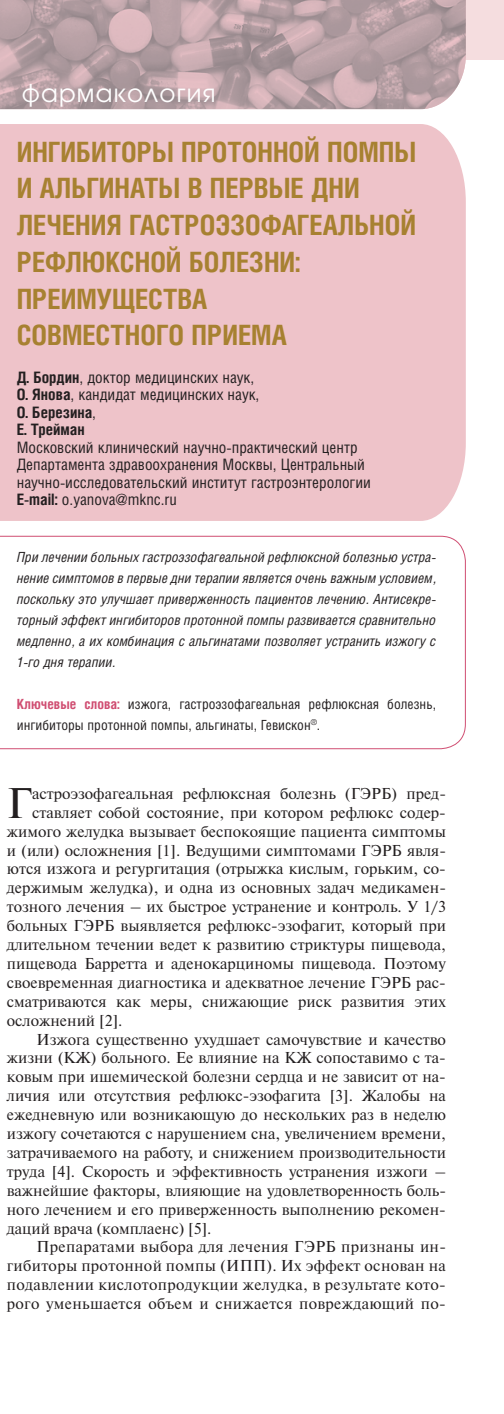
<style>
.page{position:relative;width:504px;height:1414px;background:#fff}
.page>*{position:absolute;margin:0;border:0;box-sizing:border-box;transform-origin:0 0}
.t1{font:42.7px "Newton C";color:#231f20}
.t2{font:700 28px/36.8px "Helios Cond";color:#a78131}
.t3{font:24.5px "Avant Garde Gothic C";letter-spacing:.05em;color:#fff}
.t4{font:15.75px "Newton C";color:#231f20}
.t5{font:15.75px/17.5px "Helios Cond";color:#231f20}
.t6{font:15.75px "Newton C";letter-spacing:.02em;color:#231f20}
.t7{font:italic 14px/21px "Helios Cond";color:#231f20;text-align:justify}
.t8{font:14px/21px "Helios Cond";color:#231f20}
.s1{font-weight:700}
.s2{font-weight:700;color:#d04e72}
</style>
<div class="page">
<div style="left:0;top:0;width:504px;height:60px;background:#f5dddf"></div>
<svg style="left:0;top:0;width:421px;height:109px;background:#b8a0a5"></svg>
<img style="left:421px;top:0;width:45px;height:109px">
<div style="left:0;top:124px;width:466px;height:397px;background:#eec3c9"></div>
<svg style="left:0;top:535px;width:466px;height:214px"></svg>
<h3 class="t3" style="left:22px;top:81px;width:195px">фармакология</h3>
<h2 class="t2" style="left:17px;top:136px;width:401px">ИНГИБИТОРЫ ПРОТОННОЙ ПОМПЫ<br>И АЛЬГИНАТЫ В ПЕРВЫЕ ДНИ<br>ЛЕЧЕНИЯ ГАСТРОЭЗОФАГЕАЛЬНОЙ<br>РЕФЛЮКСНОЙ БОЛЕЗНИ:<br>ПРЕИМУЩЕСТВА<br>СОВМЕСТНОГО ПРИЕМА</h2>
<p class="t5" style="left:17px;top:370px;width:244px"><span class="s1">Д. Бордин</span>, доктор медицинских наук,<br><span class="s1">О. Янова</span>, кандидат медицинских наук,<br><span class="s1">О. Березина</span>,<br><span class="s1">Е. Трейман</span></p>
<p class="t5" style="left:17px;top:440px;width:356px">Московский клинический научно-практический центр Департамента здравоохранения Москвы, Центральный научно-исследовательский институт гастроэнтерологии <span class="s1">E-mail:</span> o.yanova@mknc.ru</p>
<p class="t7" style="left:17px;top:548px;width:421px">При лечении больных гастроэзофагеальной рефлюксной болезнью устра&shy;нение симптомов в первые дни терапии является очень важным условием, поскольку это улучшает приверженность пациентов лечению. Антисекре&shy;торный эффект ингибиторов протонной помпы развивается сравнительно медленно, а их комбинация с альгинатами позволяет устранить изжогу с 1-го дня терапии.</p>
<p class="t8" style="left:17px;top:695px;width:421px"><span class="s2">Ключевые слова:</span> изжога, гастроэзофагеальная рефлюксная болезнь, ингибиторы протонной помпы, альгинаты, Гевискон<sup>®</sup>.</p>
<h1 class="t1" style="left:7px;top:787px;width:27px">Г</h1>
<p class="t4" style="left:32px;top:787px;width:415px">астроэзофагеальная рефлюксная болезнь (ГЭРБ) пред-</p>
<p class="t4" style="left:32px;top:806px;width:415px">ставляет собой состояние, при котором рефлюкс содер-</p>
<p class="t4" style="left:7px;top:825px;width:441px">жимого желудка вызывает беспокоящие пациента симптомы</p>
<p class="t4" style="left:7px;top:844px;width:441px">и (или) осложнения [1]. Ведущими симптомами ГЭРБ явля-</p>
<p class="t4" style="left:7px;top:863px;width:441px">ются изжога и регургитация (отрыжка кислым, горьким, со-</p>
<p class="t4" style="left:7px;top:882px;width:441px">держимым желудка), и одна из основных задач медикамен-</p>
<p class="t4" style="left:7px;top:901px;width:441px">тозного лечения – их быстрое устранение и контроль. У 1/3</p>
<p class="t4" style="left:7px;top:920px;width:441px">больных ГЭРБ выявляется рефлюкс-эзофагит, который при</p>
<p class="t4" style="left:7px;top:939px;width:441px">длительном течении ведет к развитию стриктуры пищевода,</p>
<p class="t4" style="left:7px;top:958px;width:441px">пищевода Барретта и аденокарциномы пищевода. Поэтому</p>
<p class="t4" style="left:7px;top:976px;width:441px">своевременная диагностика и адекватное лечение ГЭРБ рас-</p>
<p class="t4" style="left:7px;top:995px;width:441px">сматриваются как меры, снижающие риск развития этих</p>
<p class="t4" style="left:7px;top:1014px;width:117px">осложнений [2].</p>
<p class="t4" style="left:37px;top:1033px;width:411px">Изжога существенно ухудшает самочувствие и качество</p>
<p class="t4" style="left:7px;top:1052px;width:441px">жизни (КЖ) больного. Ее влияние на КЖ сопоставимо с та-</p>
<p class="t4" style="left:7px;top:1071px;width:441px">ковым при ишемической болезни сердца и не зависит от на-</p>
<p class="t4" style="left:7px;top:1090px;width:441px">личия или отсутствия рефлюкс-эзофагита [3]. Жалобы на</p>
<p class="t4" style="left:7px;top:1109px;width:441px">ежедневную или возникающую до нескольких раз в неделю</p>
<p class="t4" style="left:7px;top:1128px;width:441px">изжогу сочетаются с нарушением сна, увеличением времени,</p>
<p class="t4" style="left:7px;top:1147px;width:441px">затрачиваемого на работу, и снижением производительности</p>
<p class="t4" style="left:7px;top:1165px;width:441px">труда [4]. Скорость и эффективность устранения изжоги –</p>
<p class="t4" style="left:7px;top:1184px;width:441px">важнейшие факторы, влияющие на удовлетворенность боль-</p>
<p class="t4" style="left:7px;top:1203px;width:441px">ного лечением и его приверженность выполнению рекомен-</p>
<p class="t4" style="left:7px;top:1222px;width:206px">даций врача (комплаенс) [5].</p>
<p class="t6" style="left:37px;top:1241px;width:411px">Препаратами выбора для лечения ГЭРБ признаны ин-</p>
<p class="t6" style="left:7px;top:1260px;width:440px">гибиторы протонной помпы (ИПП). Их эффект основан на</p>
<p class="t6" style="left:7px;top:1279px;width:440px">подавлении кислотопродукции желудка, в результате кото-</p>
<p class="t6" style="left:7px;top:1298px;width:440px">рого уменьшается объем и снижается повреждающий по-</p>
</div>
